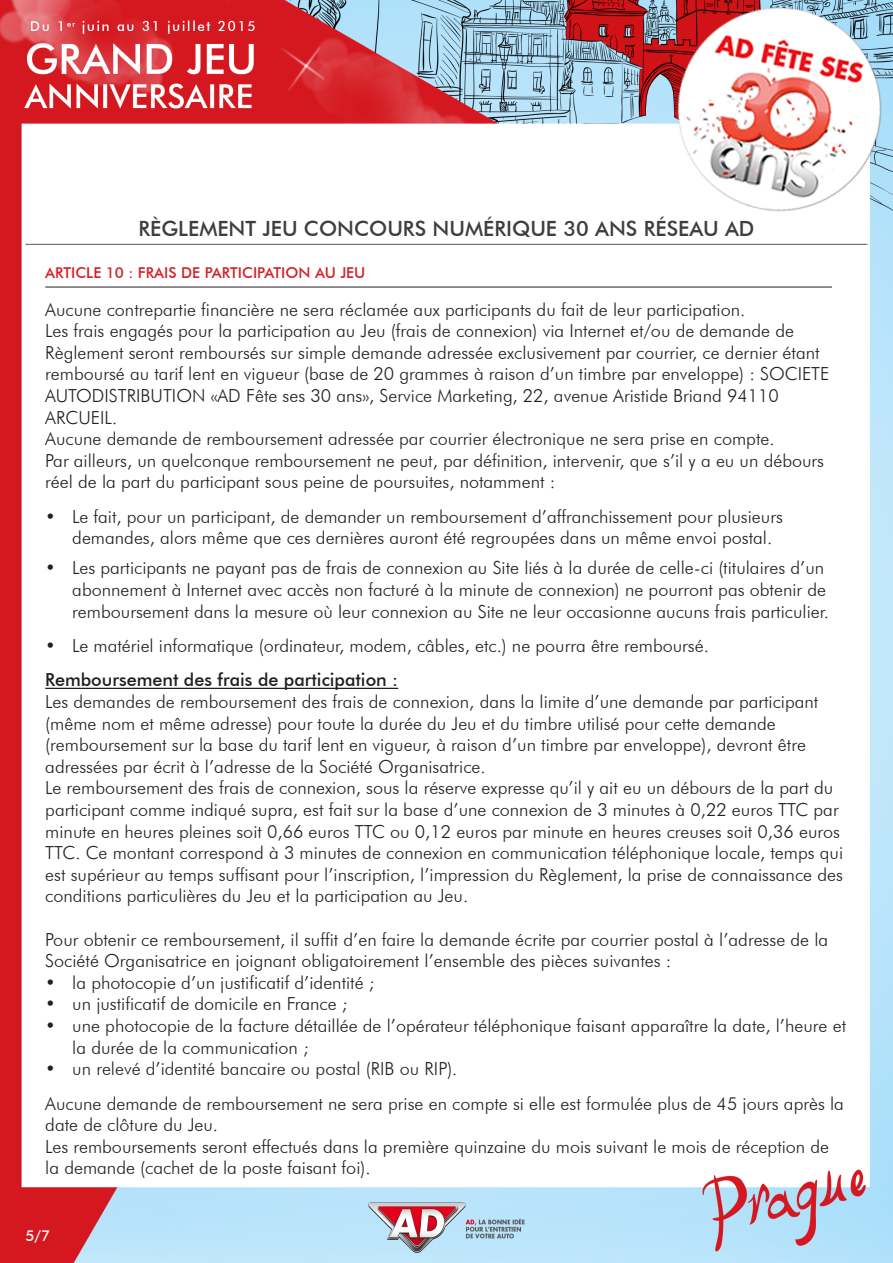
<style>
.page{position:relative;width:893px;height:1263px;background:#fff}
.page>*{position:absolute;margin:0;border:0;box-sizing:border-box;transform-origin:0 0}
.t1{font:500 21px "Futura BT";color:#3e3e3f}
.t2{font:300 18px/21.6px "Futura BT";color:#231f20}
.t3{font:500 18px "Futura BT";color:#231f20}
.t4{font:500 15px "Futura BT";color:#d62027}
.t5{font:500 15px "Futura BT";color:#fff}
</style>
<div class="page">
<img style="left:0;top:0;width:893px;height:1263px">
<hr style="left:26px;top:244px;width:841px;height:1px;background:#555964">
<hr style="left:45px;top:688px;width:353px;height:1px;background:#231f20">
<div style="left:45px;top:257px;width:787px;height:30px;background:#fff"></div>
<hr style="left:45px;top:287px;width:787px;height:1px;background:#231f20">
<p class="t1" style="left:139px;top:216px;width:617px">RÈGLEMENT JEU CONCOURS NUMÉRIQUE 30 ANS RÉSEAU AD</p>
<p class="t4" style="left:45px;top:263px;width:322px">ARTICLE 10 : FRAIS DE PARTICIPATION AU JEU</p>
<p class="t2" style="left:45px;top:298px;width:701px">Aucune contrepartie financière ne sera réclamée aux participants du fait de leur participation.</p>
<p class="t2" style="left:45px;top:320px;width:786px">Les frais engagés pour la participation au Jeu (frais de connexion) via Internet et/ou de demande de Règlement seront remboursés sur simple demande adressée exclusivement par courrier, ce dernier étant remboursé au tarif lent en vigueur (base de 20 grammes à raison d’un timbre par enveloppe) : SOCIETE AUTODISTRIBUTION «AD Fête ses 30 ans», Service Marketing, 22, avenue Aristide Briand 94110<br>ARCUEIL.</p>
<p class="t2" style="left:45px;top:428px;width:731px">Aucune demande de remboursement adressée par courrier électronique ne sera prise en compte.</p>
<p class="t2" style="left:45px;top:449px;width:780px">Par ailleurs, un quelconque remboursement ne peut, par définition, intervenir, que s’il y a eu un débours réel de la part du participant sous peine de poursuites, notamment :</p>
<p class="t2" style="left:72px;top:505px;width:712px;text-indent:-27px">• Le fait, pour un participant, de demander un remboursement d’affranchissement pour plusieurs demandes, alors même que ces dernières auront été regroupées dans un même envoi postal.</p>
<p class="t2" style="left:72px;top:557px;width:758px;text-indent:-27px">• Les participants ne payant pas de frais de connexion au Site liés à la durée de celle-ci (titulaires d’un abonnement à Internet avec accès non facturé à la minute de connexion) ne pourront pas obtenir de remboursement dans la mesure où leur connexion au Site ne leur occasionne aucuns frais particulier.</p>
<p class="t2" style="left:45px;top:635px;width:665px">• Le matériel informatique (ordinateur, modem, câbles, etc.) ne pourra être remboursé.</p>
<p class="t3" style="left:45px;top:669px;width:354px">Remboursement des frais de participation :</p>
<p class="t2" style="left:45px;top:691px;width:775px">Les demandes de remboursement des frais de connexion, dans la limite d’une demande par participant (même nom et même adresse) pour toute la durée du Jeu et du timbre utilisé pour cette demande (remboursement sur la base du tarif lent en vigueur, à raison d’un timbre par enveloppe), devront être adressées par écrit à l’adresse de la Société Organisatrice.</p>
<p class="t2" style="left:45px;top:777px;width:799px">Le remboursement des frais de connexion, sous la réserve expresse qu’il y ait eu un débours de la part du participant comme indiqué supra, est fait sur la base d’une connexion de 3 minutes à 0,22 euros TTC par minute en heures pleines soit 0,66 euros TTC ou 0,12 euros par minute en heures creuses soit 0,36 euros TTC. Ce montant correspond à 3 minutes de connexion en communication téléphonique locale, temps qui est supérieur au temps suffisant pour l’inscription, l’impression du Règlement, la prise de connaissance des conditions particulières du Jeu et la participation au Jeu.</p>
<p class="t2" style="left:45px;top:928px;width:784px">Pour obtenir ce remboursement, il suffit d’en faire la demande écrite par courrier postal à l’adresse de la<br>Société Organisatrice en joignant obligatoirement l’ensemble des pièces suivantes :</p>
<p class="t2" style="left:45px;top:971px;width:331px">• la photocopie d’un justificatif d’identité ;</p>
<p class="t2" style="left:45px;top:993px;width:304px">• un justificatif de domicile en France ;</p>
<p class="t2" style="left:72px;top:1015px;width:775px;text-indent:-27px">• une photocopie de la facture détaillée de l’opérateur téléphonique faisant apparaître la date, l’heure et la durée de la communication ;</p>
<p class="t2" style="left:45px;top:1058px;width:414px">• un relevé d’identité bancaire ou postal (RIB ou RIP).</p>
<p class="t2" style="left:45px;top:1092px;width:800px">Aucune demande de remboursement ne sera prise en compte si elle est formulée plus de 45 jours après la date de clôture du Jeu.</p>
<p class="t2" style="left:45px;top:1135px;width:785px">Les remboursements seront effectués dans la première quinzaine du mois suivant le mois de réception de la demande (cachet de la poste faisant foi).</p>
<p class="t5" style="left:26px;top:1227px;width:26px">5/7</p>
</div>
